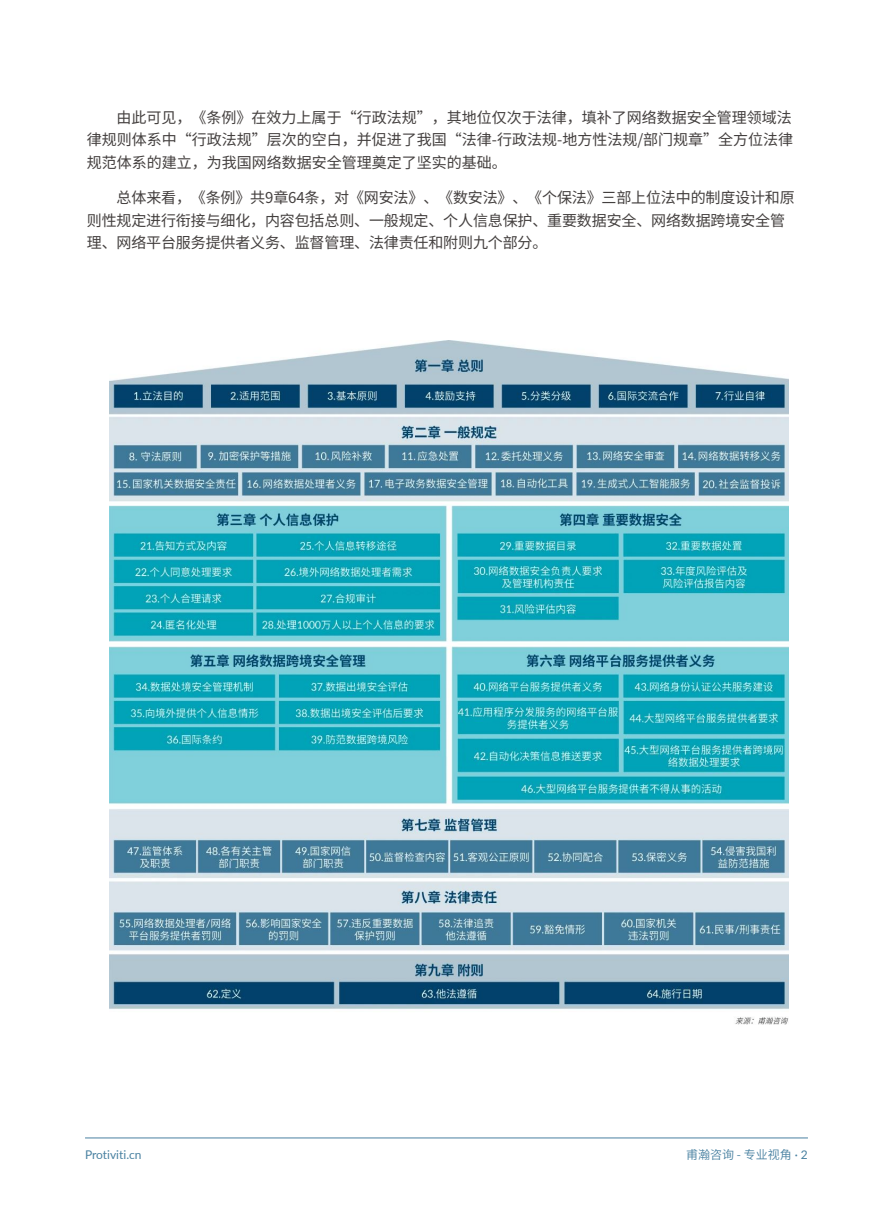
<style>
.page{position:relative;width:893px;height:1212px;background:#fff}
.page>*{position:absolute;margin:0;border:0;box-sizing:border-box;transform-origin:0 0}
.t1{font:15px/22.5px "Source Han Sans SC";letter-spacing:-.01em;color:#44403f;text-align:justify}
.t2{font:12px "Lato";color:#4981a1}
.t3{font:12px "Source Han Sans CN";color:#4981a1}
.s1{font-family:"Lato"}
</style>
<div class="page">
<hr style="left:85px;top:1137px;width:723px;height:1px;background:#4981a1">
<img style="left:109px;top:341px;width:679px;height:684px">
<p class="t1" style="left:87px;top:106px;width:708px;text-indent:30px">由此可见，《条例》在效力上属于“行政法规”，其地位仅次于法律，填补了网络数据安全管理领域法律规则体系中“行政法规”层次的空白，并促进了我国“法律-行政法规-地方性法规/部门规章”全方位法律规范体系的建立，为我国网络数据安全管理奠定了坚实的基础。</p>
<p class="t1" style="left:87px;top:187px;width:709px;text-align:left;text-indent:30px">总体来看，《条例》共9章64条，对《网安法》、《数安法》、《个保法》三部上位法中的制度设计和原则性规定进行衔接与细化，内容包括总则、一般规定、个人信息保护、重要数据安全、网络数据跨境安全管理、网络平台服务提供者义务、监督管理、法律责任和附则九个部分。</p>
<p class="t2" style="left:85px;top:1145px;width:58px">Protiviti.cn</p>
<p class="t3" style="left:686px;top:1147px;width:123px">甫瀚咨询 - 专业视角 <span class="s1">· 2</span></p>
</div>
